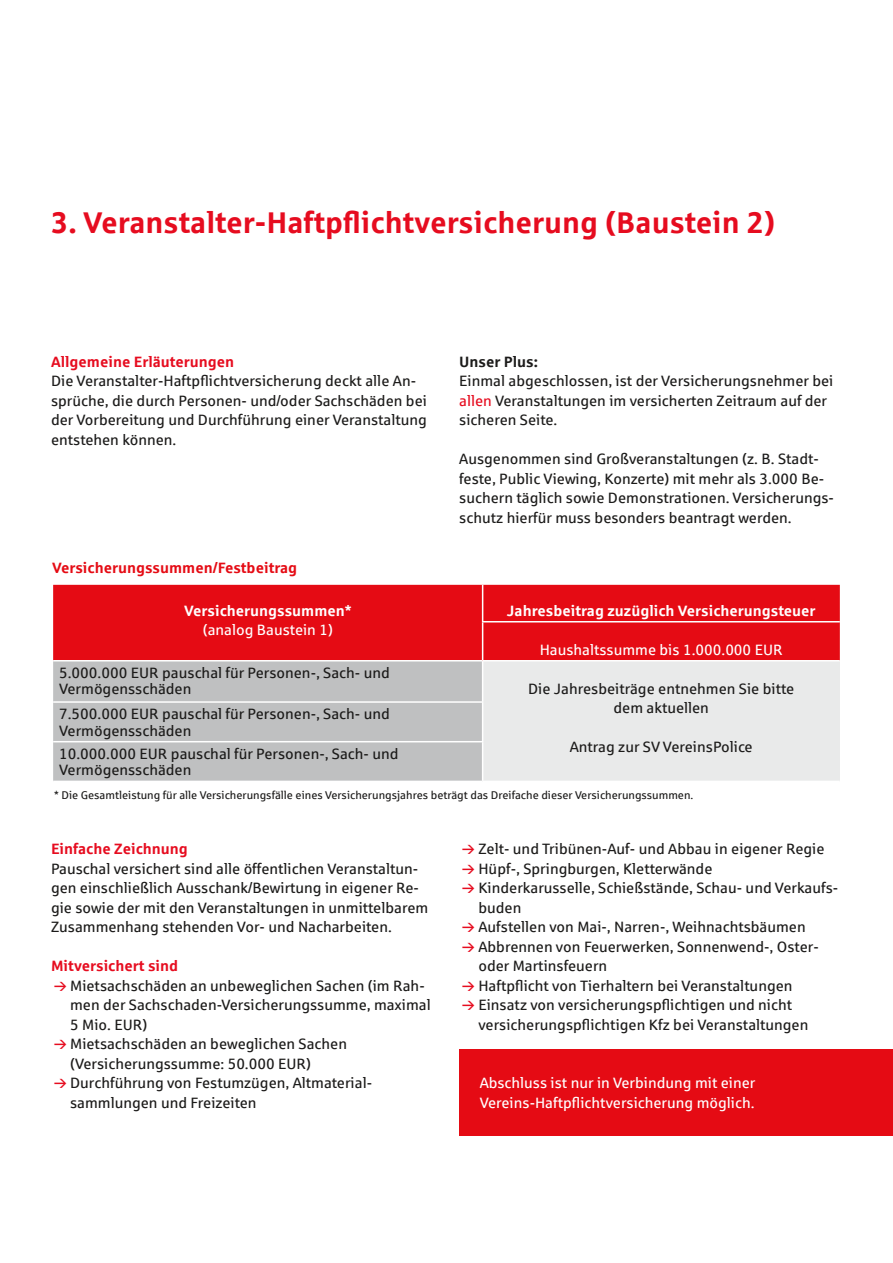
<style>
.page{position:relative;width:893px;height:1263px;background:#fff}
.page>*{position:absolute;margin:0;border:0;box-sizing:border-box;transform-origin:0 0}
.t1{font:700 30px "Sparkasse Rg";color:#e60c1f}
.t2{font:15px/19.5px "Sparkasse Rg";color:#1c1b1a}
.t3{font:15px/19.5px "Sparkasse Rg";color:#fff}
.t4{font:700 15px "Sparkasse Rg";color:#fff}
.t5{font:700 15px "Sparkasse Rg";color:#e60c1f}
.t6{font:700 15px "Sparkasse Rg";color:#e50b14}
.t7{font:700 15px "Sparkasse Rg";color:#1c1b1a}
.t8{font:11.25px "Sparkasse Rg";color:#1c1b1a}
.s1{color:#e60c1f}
</style>
<div class="page">
<div style="left:53px;top:585px;width:787px;height:75px;background:#e50b14"></div>
<div style="left:53px;top:661px;width:429px;height:120px;background:#bfc0c1"></div>
<div style="left:483px;top:661px;width:357px;height:120px;background:#e9eaea"></div>
<hr style="left:482px;top:585px;width:1px;height:36px;background:#fff">
<hr style="left:482px;top:621px;width:358px;height:1px;background:#fff">
<hr style="left:482px;top:622px;width:1px;height:38px;background:#fff">
<hr style="left:53px;top:701px;width:430px;height:2px;background:#fff">
<hr style="left:53px;top:741px;width:430px;height:1px;background:#fff">
<div style="left:459px;top:1050px;width:434px;height:86px;background:#e50b14"></div>
<h1 class="t1" style="left:51px;top:203px;width:726px">3. Veranstalter-Haftpflichtversicherung (Baustein 2)</h1>
<p class="t5" style="left:51px;top:352px;width:185px">Allgemeine Erläuterungen</p>
<p class="t2" style="left:51px;top:371px;width:377px">Die Veranstalter-Haftpflichtversicherung deckt alle An&shy;sprüche, die durch Personen- und/oder Sachschäden bei der Vorbereitung und Durchführung einer Veranstaltung entstehen können.</p>
<p class="t6" style="left:52px;top:558px;width:247px">Versicherungssummen/Festbeitrag</p>
<p class="t4" style="left:184px;top:601px;width:169px">Versicherungssummen*</p>
<p class="t3" style="left:203px;top:620px;width:132px">(analog Baustein 1)</p>
<p class="t2" style="left:59px;top:664px;width:332px;line-height:16.5px">5.000.000 EUR pauschal für Personen-, Sach- und<br>Vermögensschäden</p>
<p class="t2" style="left:59px;top:705px;width:332px;line-height:16.5px">7.500.000 EUR pauschal für Personen-, Sach- und<br>Vermögensschäden</p>
<p class="t2" style="left:59px;top:745px;width:341px;line-height:16.5px">10.000.000 EUR pauschal für Personen-, Sach- und<br>Vermögensschäden</p>
<p class="t7" style="left:459px;top:352px;width:80px">Unser Plus:</p>
<p class="t2" style="left:459px;top:371px;width:376px">Einmal abgeschlossen, ist der Versicherungsnehmer bei <span class="s1">allen</span> Veranstaltungen im versicherten Zeitraum auf der sicheren Seite.</p>
<p class="t2" style="left:459px;top:449px;width:376px">Ausgenommen sind Großveranstaltungen (z. B. Stadt&shy;feste, Public Viewing, Konzerte) mit mehr als 3.000 Be&shy;suchern täglich sowie Demonstrationen. Versicherungs&shy;schutz hierfür muss besonders beantragt werden.</p>
<p class="t4" style="left:507px;top:601px;width:310px">Jahresbeitrag zuzüglich Versicherungsteuer</p>
<p class="t3" style="left:540px;top:639px;width:245px">Haushaltssumme bis 1.000.000 EUR</p>
<p class="t2" style="left:528px;top:678px;width:268px;text-align:center">Die Jahresbeiträge entnehmen Sie bitte dem aktuellen</p>
<p class="t2" style="left:570px;top:737px;width:185px">Antrag zur SV VereinsPolice</p>
<p class="t8" style="left:54px;top:788px;width:641px">* Die Gesamtleistung für alle Versicherungsfälle eines Versicherungsjahres beträgt das Dreifache dieser Versicherungssummen.</p>
<p class="t5" style="left:51px;top:839px;width:138px">Einfache Zeichnung</p>
<p class="t2" style="left:51px;top:858px;width:379px">Pauschal versichert sind alle öffentlichen Veranstaltun&shy;gen einschließlich Ausschank/Bewirtung in eigener Re&shy;gie sowie der mit den Veranstaltungen in unmittelbarem Zusammenhang stehenden Vor- und Nacharbeiten.</p>
<p class="t5" style="left:51px;top:956px;width:129px">Mitversichert sind</p>
<p class="t2" style="left:70px;top:975px;width:362px">Mietsachschäden an unbeweglichen Sachen (im Rah&shy;men der Sachschaden-Versicherungssumme, maximal 5 Mio. EUR)<br>Mietsachschäden an beweglichen Sachen (Versicherungssumme: 50.000 EUR)<br>Durchführung von Festumzügen, Altmaterial&shy;sammlungen und Freizeiten</p>
<p class="t2" style="left:478px;top:839px;width:361px">Zelt- und Tribünen-Auf- und Abbau in eigener Regie Hüpf-, Springburgen, Kletterwände<br>Kinderkarusselle, Schießstände, Schau- und Verkaufs&shy;buden<br>Aufstellen von Mai-, Narren-, Weihnachtsbäumen Abbrennen von Feuerwerken, Sonnenwend-, Oster&shy;oder Martinsfeuern<br>Haftpflicht von Tierhaltern bei Veranstaltungen Einsatz von versicherungspflichtigen und nicht versicherungspflichtigen Kfz bei Veranstaltungen</p>
<p class="t3" style="left:480px;top:1073px;width:277px">Abschluss ist nur in Verbindung mit einer<br>Vereins-Haftpflichtversicherung möglich.</p>
</div>
